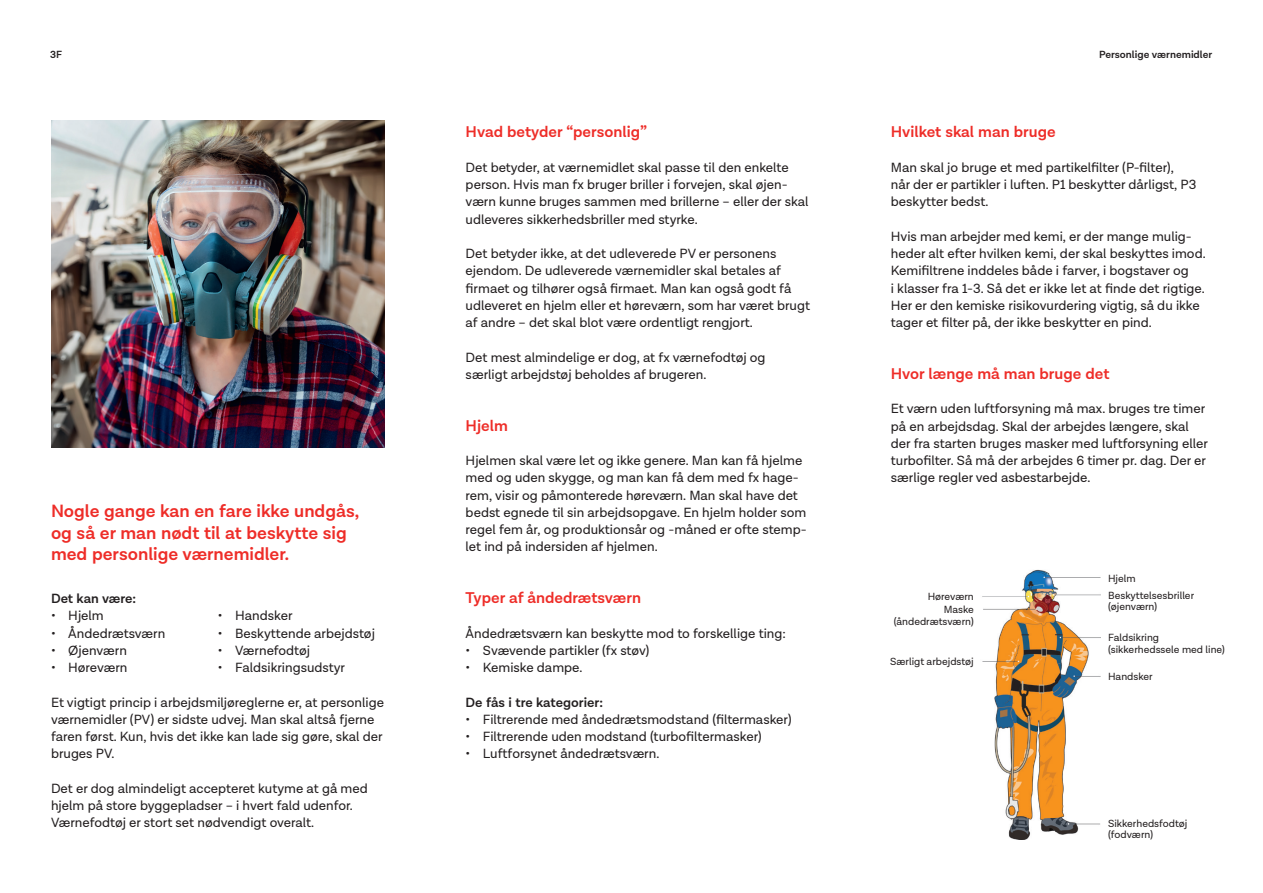
<style>
.page{position:relative;width:1263px;height:893px;background:#fff}
.page>*{position:absolute;margin:0;border:0;box-sizing:border-box;transform-origin:0 0}
.Manchet_1___P{font:600 18px/21.8px "Lota Grotesque";color:#ee2d28}
.Overskrift_3___H3{font:600 15.75px "Lota Grotesque";color:#ee2d28}
.Brødtekst___P{font:13.5px/17.2px "Lota Grotesque";color:#231f20}
.Brødtekst_bullets{font:13.5px "Lota Grotesque";color:#231f20}
.Mellemrubrik___P{font:600 13.5px "Lota Grotesque";color:#231f20}
.t1{font:10.5px/11.6px "Lota Grotesque";color:#231f20}
.t2{font:600 10.5px "Lota Grotesque";color:#231f20}
</style>
<div class="page">
<img style="left:51px;top:120px;width:334px;height:328px">
<img style="left:982px;top:569px;width:119px;height:270px">
<p class="t2" style="left:50px;top:49px;width:13px">3F</p>
<p class="t2" style="left:1099px;top:49px;width:115px">Personlige værnemidler</p>
<p class="Manchet_1___P" style="left:51px;top:500px;width:310px">Nogle gange kan en fare ikke undgås, og så er man nødt til at beskytte sig med personlige værnemidler.</p>
<p class="Mellemrubrik___P" style="left:51px;top:591px;width:87px">Det kan være:</p>
<p class="Brødtekst_bullets" style="left:51px;top:608px;width:54px">• Hjelm</p>
<p class="Brødtekst_bullets" style="left:51px;top:625px;width:116px">• Åndedrætsværn</p>
<p class="Brødtekst_bullets" style="left:51px;top:643px;width:77px">• Øjenværn</p>
<p class="Brødtekst_bullets" style="left:51px;top:660px;width:78px">• Høreværn</p>
<p class="Brødtekst_bullets" style="left:218px;top:608px;width:76px">• Handsker</p>
<p class="Brødtekst_bullets" style="left:218px;top:625px;width:159px">• Beskyttende arbejdstøj</p>
<p class="Brødtekst_bullets" style="left:218px;top:643px;width:94px">• Værnefodtøj</p>
<p class="Brødtekst_bullets" style="left:218px;top:660px;width:129px">• Faldsikringsudstyr</p>
<p class="Brødtekst___P" style="left:51px;top:694px;width:334px">Et vigtigt princip i arbejdsmiljøreglerne er, at personlige værnemidler (PV) er sidste udvej. Man skal altså fjerne faren først. Kun, hvis det ikke kan lade sig gøre, skal der bruges PV.</p>
<p class="Brødtekst___P" style="left:51px;top:780px;width:318px">Det er dog almindeligt accepteret kutyme at gå med hjelm på store byggepladser – i hvert fald udenfor.<br>Værnefodtøj er stort set nødvendigt overalt.</p>
<h3 class="Overskrift_3___H3" style="left:466px;top:123px;width:183px">Hvad betyder “personlig”</h3>
<p class="Brødtekst___P" style="left:466px;top:159px;width:344px">Det betyder, at værnemidlet skal passe til den enkelte person. Hvis man fx bruger briller i forvejen, skal øjen&shy;værn kunne bruges sammen med brillerne – eller der skal udleveres sikkerhedsbriller med styrke.</p>
<p class="Brødtekst___P" style="left:466px;top:245px;width:346px">Det betyder ikke, at det udleverede PV er personens ejendom. De udleverede værnemidler skal betales af firmaet og tilhører også firmaet. Man kan også godt få udleveret en hjelm eller et høreværn, som har været brugt af andre – det skal blot være ordentligt rengjort.</p>
<p class="Brødtekst___P" style="left:466px;top:349px;width:301px">Det mest almindelige er dog, at fx værnefodtøj og særligt arbejdstøj beholdes af brugeren.</p>
<h3 class="Overskrift_3___H3" style="left:466px;top:416px;width:44px">Hjelm</h3>
<p class="Brødtekst___P" style="left:466px;top:452px;width:343px">Hjelmen skal være let og ikke genere. Man kan få hjelme med og uden skygge, og man kan få dem med fx hage&shy;rem, visir og påmonterede høreværn. Man skal have det bedst egnede til sin arbejdsopgave. En hjelm holder som regel fem år, og produktionsår og -måned er ofte stemp&shy;let ind på indersiden af hjelmen.</p>
<h3 class="Overskrift_3___H3" style="left:466px;top:589px;width:177px">Typer af åndedrætsværn</h3>
<p class="Brødtekst___P" style="left:466px;top:625px;width:322px">Åndedrætsværn kan beskytte mod to forskellige ting:</p>
<p class="Brødtekst_bullets" style="left:466px;top:643px;width:185px">• Svævende partikler (fx støv)</p>
<p class="Brødtekst_bullets" style="left:466px;top:660px;width:118px">• Kemiske dampe.</p>
<p class="Mellemrubrik___P" style="left:466px;top:694px;width:139px">De fås i tre kategorier:</p>
<p class="Brødtekst_bullets" style="left:466px;top:712px;width:327px">• Filtrerende med åndedrætsmodstand (filtermasker)</p>
<p class="Brødtekst_bullets" style="left:466px;top:729px;width:298px">• Filtrerende uden modstand (turbofiltermasker)</p>
<p class="Brødtekst_bullets" style="left:466px;top:746px;width:195px">• Luftforsynet åndedrætsværn.</p>
<h3 class="Overskrift_3___H3" style="left:891px;top:123px;width:166px">Hvilket skal man bruge</h3>
<p class="Brødtekst___P" style="left:891px;top:159px;width:307px">Man skal jo bruge et med partikelfilter (P-filter), når der er partikler i luften. P1 beskytter dårligst, P3 beskytter bedst.</p>
<p class="Brødtekst___P" style="left:891px;top:228px;width:316px">Hvis man arbejder med kemi, er der mange mulig&shy;heder alt efter hvilken kemi, der skal beskyttes imod.<br>Kemifiltrene inddeles både i farver, i bogstaver og<br>i klasser fra 1-3. Så det er ikke let at finde det rigtige.<br>Her er den kemiske risikovurdering vigtig, så du ikke tager et filter på, der ikke beskytter en pind.</p>
<h3 class="Overskrift_3___H3" style="left:891px;top:364px;width:220px">Hvor længe må man bruge det</h3>
<p class="Brødtekst___P" style="left:891px;top:400px;width:319px">Et værn uden luftforsyning må max. bruges tre timer på en arbejdsdag. Skal der arbejdes længere, skal der fra starten bruges masker med luftforsyning eller turbofilter. Så må der arbejdes 6 timer pr. dag. Der er særlige regler ved asbestarbejde.</p>
<p class="t1" style="left:928px;top:590px;width:48px;line-height:12.9px;text-align:right">Høreværn<br>Maske</p>
<p class="t1" style="left:894px;top:616px;width:82px">(åndedrætsværn)</p>
<p class="t1" style="left:890px;top:656px;width:85px">Særligt arbejdstøj</p>
<p class="t1" style="left:1108px;top:570px;width:88px;line-height:17.1px">Hjelm<br>Beskyttelsesbriller</p>
<p class="t1" style="left:1108px;top:601px;width:51px">(øjenværn)</p>
<p class="t1" style="left:1108px;top:632px;width:118px">Faldsikring (sikkerhedssele med line)</p>
<p class="t1" style="left:1108px;top:670px;width:46px">Handsker</p>
<p class="t1" style="left:1108px;top:818px;width:81px">Sikkerhedsfodtøj (fodværn)</p>
</div>
